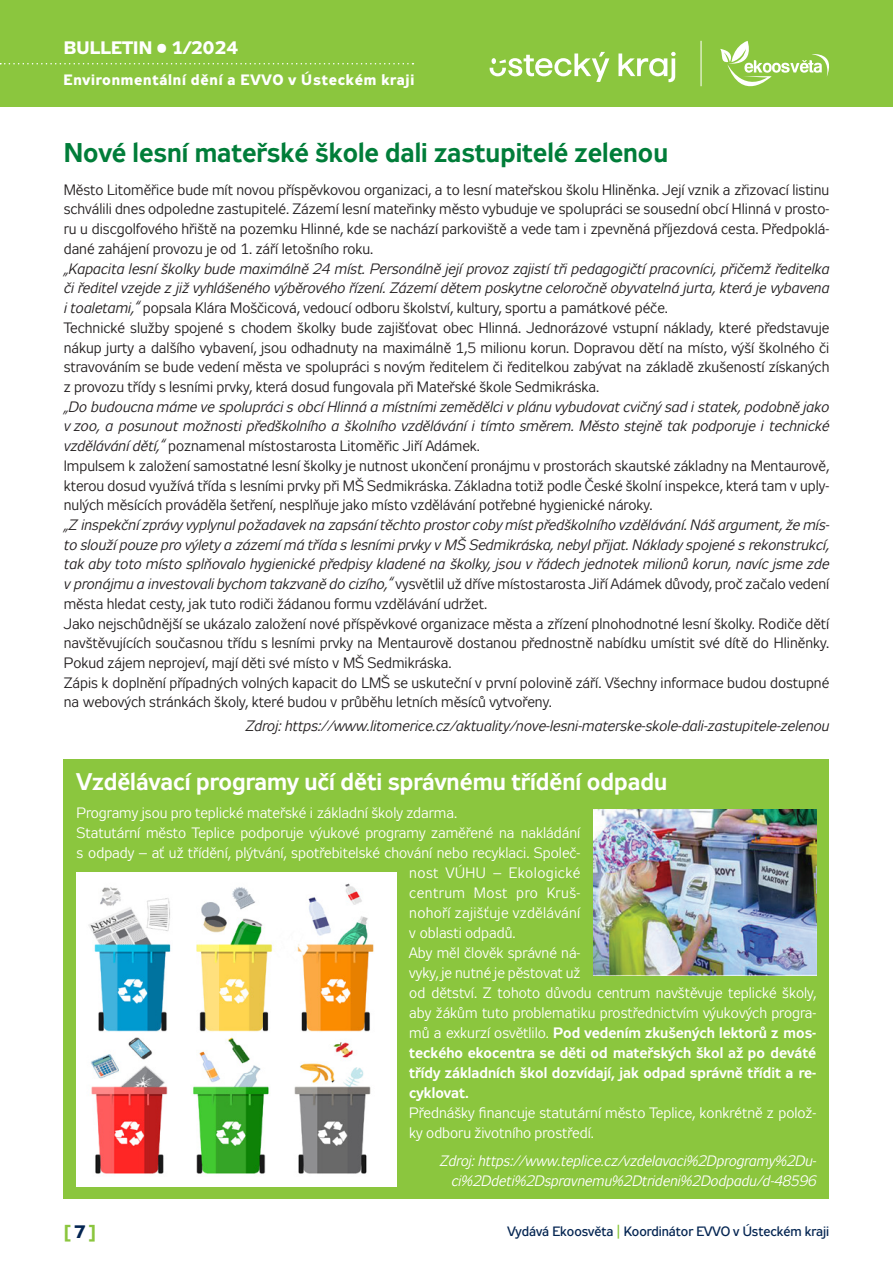
<style>
.page{position:relative;width:893px;height:1263px;background:#fff}
.page>*{position:absolute;margin:0;border:0;box-sizing:border-box;transform-origin:0 0}
.t1{font:700 27px "Zeppelin 31";color:#007d39}
.t2{font:700 24px "Zeppelin 31";color:#fff}
.t3{font:700 18px "Zeppelin 32";letter-spacing:.01em;color:#fff}
.t4{font:700 18px "Zeppelin 32";color:#8bc63e}
.t5{font:15px/19.6px "Zeppelin 31";color:#231f20;text-align:justify}
.t6{font:italic 15px/19.6px "Zeppelin 31";color:#231f20;text-align:justify}
.t7{font:15px/20px "Zeppelin 31";color:#fff}
.t8{font:italic 15px/20px "Zeppelin 31";color:#fff;text-align:right}
.t9{font:700 15px "Zeppelin 32";letter-spacing:.05em;color:#fff}
.t10{font:15px "Zeppelin 31";letter-spacing:.03em;color:#fff}
.t11{font:15px "Zeppelin 31";letter-spacing:.02em;color:#fff}
.t12{font:13.5px "Zeppelin 32";color:#042552}
.s1{font-style:normal}
.s2{font-weight:700}
.s3{color:#042552}
.s4{color:#8bc63e}
</style>
<div class="page">
<div style="left:0;top:0;width:893px;height:106px;background:#8bc63e"></div>
<svg style="left:618px;top:52px;width:58px;height:30px"></svg>
<svg style="left:490px;top:52px;width:119px;height:30px"></svg>
<svg style="left:720px;top:41px;width:109px;height:46px"></svg>
<hr style="left:700px;top:41px;width:1px;height:45px;background:#fff">
<svg style="left:0;top:63px;width:413px;height:1px"></svg>
<div style="left:64px;top:759px;width:765px;height:440px;background:#8bc63e"></div>
<img style="left:593px;top:809px;width:223px;height:167px">
<img style="left:77px;top:873px;width:319px;height:313px">
<p class="t3" style="left:64px;top:37px;width:176px">BULLETIN • 1/2024</p>
<p class="t9" style="left:64px;top:71px;width:352px">Environmentální dění a EVVO v Ústeckém kraji</p>
<p class="t1" style="left:64px;top:138px;width:606px">Nové lesní mateřské škole dali zastupitelé zelenou</p>
<p class="t5" style="left:64px;top:180px;width:767px">Město Litoměřice bude mít novou příspěvkovou organizaci, a to lesní mateřskou školu Hliněnka. Její vznik a zřizovací listinu schválili dnes odpoledne zastupitelé. Zázemí lesní mateřinky město vybuduje ve spolupráci se sousední obcí Hlinná v prosto&shy;ru u discgolfového hřiště na pozemku Hlinné, kde se nachází parkoviště a vede tam i zpevněná příjezdová cesta. Předpoklá&shy;dané zahájení provozu je od 1. září letošního roku.</p>
<p class="t6" style="left:64px;top:259px;width:767px">„Kapacita lesní školky bude maximálně 24 míst. Personálně její provoz zajistí tři pedagogičtí pracovníci, přičemž ředitelka či ředitel vzejde z již vyhlášeného výběrového řízení. Zázemí dětem poskytne celoročně obyvatelná jurta, která je vybavena i toaletami,“ <span class="s1">popsala Klára Moščicová, vedoucí odboru školství, kultury, sportu a památkové péče.</span></p>
<p class="t5" style="left:64px;top:318px;width:767px">Technické služby spojené s chodem školky bude zajišťovat obec Hlinná. Jednorázové vstupní náklady, které představuje nákup jurty a dalšího vybavení, jsou odhadnuty na maximálně 1,5 milionu korun. Dopravou dětí na místo, výší školného či stravováním se bude vedení města ve spolupráci s novým ředitelem či ředitelkou zabývat na základě zkušeností získaných z provozu třídy s lesními prvky, která dosud fungovala při Mateřské škole Sedmikráska.</p>
<p class="t6" style="left:64px;top:397px;width:767px">„Do budoucna máme ve spolupráci s obcí Hlinná a místními zemědělci v plánu vybudovat cvičný sad i statek, podobně jako v zoo, a posunout možnosti předškolního a školního vzdělávání i tímto směrem. Město stejně tak podporuje i technické vzdělávání dětí,“ <span class="s1">poznamenal místostarosta Litoměřic Jiří Adámek.</span></p>
<p class="t5" style="left:64px;top:456px;width:767px">Impulsem k založení samostatné lesní školky je nutnost ukončení pronájmu v prostorách skautské základny na Mentaurově, kterou dosud využívá třída s lesními prvky při MŠ Sedmikráska. Základna totiž podle České školní inspekce, která tam v uply&shy;nulých měsících prováděla šetření, nesplňuje jako místo vzdělávání potřebné hygienické nároky.</p>
<p class="t6" style="left:64px;top:515px;width:767px">„Z inspekční zprávy vyplynul požadavek na zapsání těchto prostor coby míst předškolního vzdělávání. Náš argument, že mís&shy;to slouží pouze pro výlety a zázemí má třída s lesními prvky v MŠ Sedmikráska, nebyl přijat. Náklady spojené s rekonstrukcí, tak aby toto místo splňovalo hygienické předpisy kladené na školky, jsou v řádech jednotek milionů korun, navíc jsme zde v pronájmu a investovali bychom takzvaně do cizího,“ <span class="s1">vysvětlil už dříve místostarosta Jiří Adámek důvody, proč začalo vedení města hledat cesty, jak tuto rodiči žádanou formu vzdělávání udržet.</span></p>
<p class="t5" style="left:64px;top:614px;width:767px">Jako nejschůdnější se ukázalo založení nové příspěvkové organizace města a zřízení plnohodnotné lesní školky. Rodiče dětí navštěvujících současnou třídu s lesními prvky na Mentaurově dostanou přednostně nabídku umístit své dítě do Hliněnky.<br>Pokud zájem neprojeví, mají děti své místo v MŠ Sedmikráska.</p>
<p class="t5" style="left:64px;top:673px;width:767px">Zápis k doplnění případných volných kapacit do LMŠ se uskuteční v první polovině září. Všechny informace budou dostupné na webových stránkách školy, které budou v průběhu letních měsíců vytvořeny.</p>
<p class="t6" style="left:245px;top:717px;width:585px">Zdroj: https://www.litomerice.cz/aktuality/nove-lesni-materske-skole-dali-zastupitele-zelenou</p>
<p class="t2" style="left:77px;top:768px;width:592px">Vzdělávací programy učí děti správnému třídění odpadu</p>
<p class="t7" style="left:77px;top:803px;width:382px">Programy jsou pro teplické mateřské i základní školy zdarma.</p>
<p class="t7" style="left:77px;top:823px;width:505px">Statutární město Teplice podporuje výukové programy zaměřené na nakládání</p>
<p class="t7" style="left:77px;top:843px;width:505px">s odpady – ať už třídění, plýtvání, spotřebitelské chování nebo recyklaci. Společ-</p>
<p class="t10" style="left:409px;top:865px;width:173px">nost VÚHU – Ekologické</p>
<p class="t10" style="left:409px;top:885px;width:173px">centrum Most pro Kruš-</p>
<p class="t11" style="left:409px;top:905px;width:173px">nohoří zajišťuje vzdělávání</p>
<p class="t7" style="left:409px;top:923px;width:108px">v oblasti odpadů.</p>
<p class="t7" style="left:409px;top:943px;width:409px">Aby měl člověk správné ná-<br>vyky, je nutné je pěstovat už<br>od dětství. Z tohoto důvodu centrum navštěvuje teplické školy, aby žákům tuto problematiku prostřednictvím výukových progra&shy;mů a exkurzí osvětlilo. <span class="s2">Pod vedením zkušených lektorů z mos&shy;teckého ekocentra se děti od mateřských škol až po deváté třídy základních škol dozvídají, jak odpad správně třídit a re&shy;cyklovat.</span></p>
<p class="t7" style="left:409px;top:1103px;width:408px">Přednášky financuje statutární město Teplice, konkrétně z polož&shy;ky odboru životního prostředí.</p>
<p class="t8" style="left:440px;top:1151px;width:378px">Zdroj: https://www.teplice.cz/vzdelavaci%2Dprogramy%2Du&shy;ci%2Ddeti%2Dspravnemu%2Dtrideni%2Dodpadu/d-48596</p>
<p class="t4" style="left:64px;top:1221px;width:34px">[ <span class="s3">7</span> ]</p>
<p class="t12" style="left:507px;top:1224px;width:323px">Vydává Ekoosvěta <span class="s4">|</span> Koordinátor EVVO v Ústeckém kraji</p>
</div>
